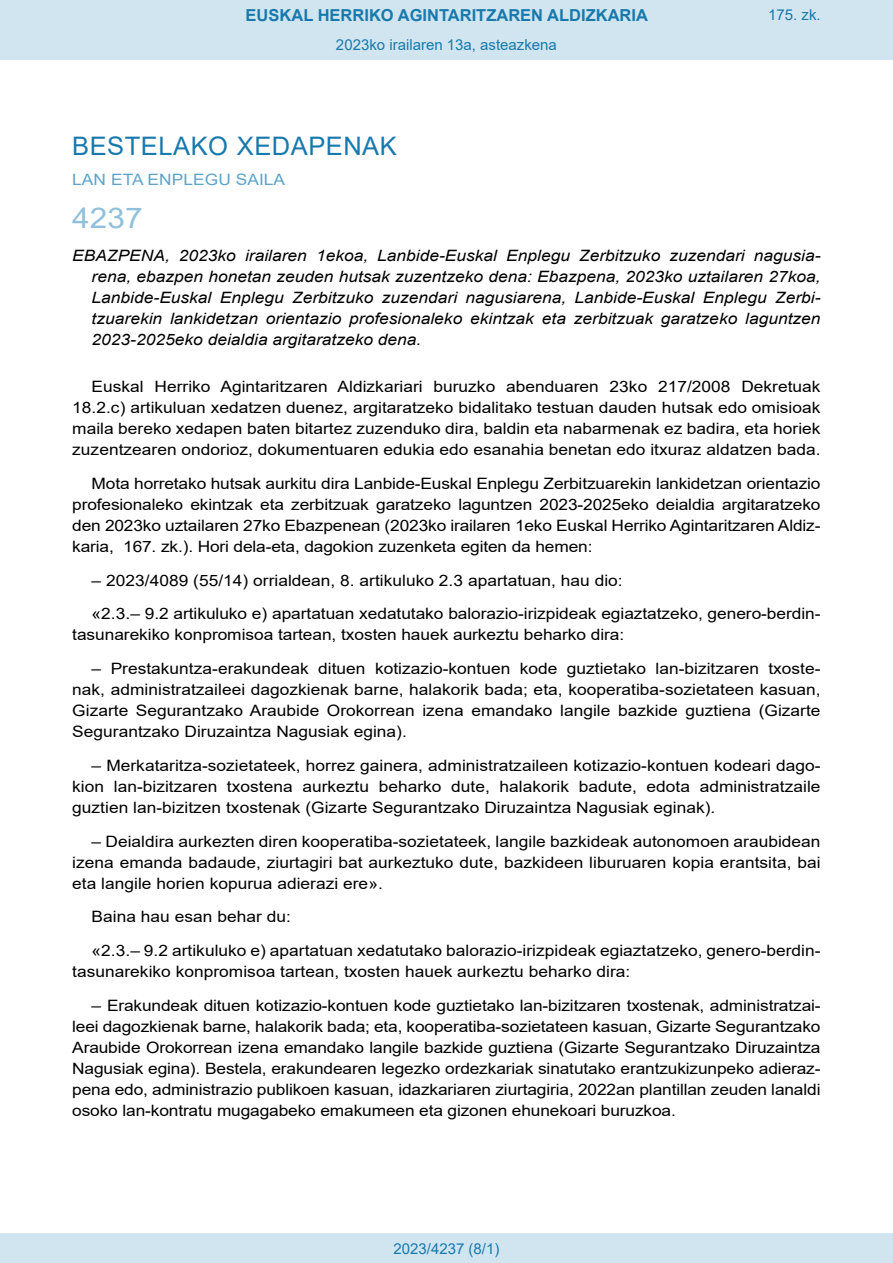
<style>
.page{position:relative;width:893px;height:1263px;background:#fff}
.page>*{position:absolute;margin:0;border:0;box-sizing:border-box;transform-origin:0 0}
.BOPVOrden{font:28.5px "Arial";color:#90c0db;scale:1.11 1}
.BOPVSeccion{font:25.5px "Arial";letter-spacing:.02em;color:#1879ad}
.t1{font:700 16.5px "Arial";color:#1879ad}
.BOPVDetalle{font:15.6px/21px "Arial";color:#000;text-align:justify;scale:1.11 1}
.BOPVTitulo{font:italic 15.6px/21px "Arial";color:#000;text-align:justify;scale:1.11 1}
.BOPVOrganismo{font:15.6px "Arial";letter-spacing:.005em;color:#5ea4ca;scale:1.11 1}
.Paginacion_Centro{font:15px "Arial";color:#1879ad}
</style>
<div class="page">
<div style="left:0;top:0;width:893px;height:60px;background:#d0e5f0"></div>
<div style="left:0;top:1233px;width:893px;height:30px;background:#d0e5f0"></div>
<p class="t1" style="left:246px;top:3px;width:404px">EUSKAL HERRIKO AGINTARITZAREN ALDIZKARIA</p>
<p class="Paginacion_Centro" style="left:336px;top:35px;width:222px">2023ko irailaren 13a, asteazkena</p>
<p class="Paginacion_Centro" style="left:768px;top:5px;width:54px">175. zk.</p>
<p class="BOPVSeccion" style="left:72px;top:128px;width:326px">BESTELAKO XEDAPENAK</p>
<p class="BOPVOrganismo" style="left:72px;top:169px;width:193px">LAN ETA ENPLEGU SAILA</p>
<p class="BOPVOrden" style="left:72px;top:198px;width:65px">4237</p>
<p class="BOPVTitulo" style="left:92px;top:246px;width:658px;text-indent:-19px">EBAZPENA, 2023ko irailaren 1ekoa, Lanbide-Euskal Enplegu Zerbitzuko zuzendari nagusia&shy;rena, ebazpen honetan zeuden hutsak zuzentzeko dena: Ebazpena, 2023ko uztailaren 27koa, Lanbide-Euskal Enplegu Zerbitzuko zuzendari nagusiarena, Lanbide-Euskal Enplegu Zerbi&shy;tzuarekin lankidetzan orientazio profesionaleko ekintzak eta zerbitzuak garatzeko laguntzen 2023-2025eko deialdia argitaratzeko dena.</p>
<p class="BOPVDetalle" style="left:72px;top:376px;width:676px;text-indent:19px">Euskal Herriko Agintaritzaren Aldizkariari buruzko abenduaren 23ko 217/2008 Dekretuak 18.2.c) artikuluan xedatzen duenez, argitaratzeko bidalitako testuan dauden hutsak edo omisioak maila bereko xedapen baten bitartez zuzenduko dira, baldin eta nabarmenak ez badira, eta horiek zuzentzearen ondorioz, dokumentuaren edukia edo esanahia benetan edo itxuraz aldatzen bada.</p>
<p class="BOPVDetalle" style="left:72px;top:473px;width:676px;text-indent:19px">Mota horretako hutsak aurkitu dira Lanbide-Euskal Enplegu Zerbitzuarekin lankidetzan orientazio profesionaleko ekintzak eta zerbitzuak garatzeko laguntzen 2023-2025eko deialdia argitaratzeko den 2023ko uztailaren 27ko Ebazpenean (2023ko irailaren 1eko Euskal Herriko Agintaritzaren Aldiz&shy;karia, 167. zk.). Hori dela-eta, dagokion zuzenketa egiten da hemen:</p>
<p class="BOPVDetalle" style="left:92px;top:569px;width:480px">– 2023/4089 (55/14) orrialdean, 8. artikuluko 2.3 apartatuan, hau dio:</p>
<p class="BOPVDetalle" style="left:72px;top:603px;width:676px;text-indent:19px">«2.3.– 9.2 artikuluko e) apartatuan xedatutako balorazio-irizpideak egiaztatzeko, genero-berdin&shy;tasunarekiko konpromisoa tartean, txosten hauek aurkeztu beharko dira:</p>
<p class="BOPVDetalle" style="left:72px;top:658px;width:676px;text-indent:19px">– Prestakuntza-erakundeak dituen kotizazio-kontuen kode guztietako lan-bizitzaren txoste&shy;nak, administratzaileei dagozkienak barne, halakorik bada; eta, kooperatiba-sozietateen kasuan, Gizarte Segurantzako Araubide Orokorrean izena emandako langile bazkide guztiena (Gizarte Segurantzako Diruzaintza Nagusiak egina).</p>
<p class="BOPVDetalle" style="left:72px;top:755px;width:676px;text-indent:19px">– Merkataritza-sozietateek, horrez gainera, administratzaileen kotizazio-kontuen kodeari dago&shy;kion lan-bizitzaren txostena aurkeztu beharko dute, halakorik badute, edota administratzaile guztien lan-bizitzen txostenak (Gizarte Segurantzako Diruzaintza Nagusiak eginak).</p>
<p class="BOPVDetalle" style="left:72px;top:830px;width:676px;text-indent:19px">– Deialdira aurkezten diren kooperatiba-sozietateek, langile bazkideak autonomoen araubidean izena emanda badaude, ziurtagiri bat aurkeztuko dute, bazkideen liburuaren kopia erantsita, bai eta langile horien kopurua adierazi ere».</p>
<p class="BOPVDetalle" style="left:92px;top:906px;width:181px">Baina hau esan behar du:</p>
<p class="BOPVDetalle" style="left:72px;top:940px;width:676px;text-indent:19px">«2.3.– 9.2 artikuluko e) apartatuan xedatutako balorazio-irizpideak egiaztatzeko, genero-berdin&shy;tasunarekiko konpromisoa tartean, txosten hauek aurkeztu beharko dira:</p>
<p class="BOPVDetalle" style="left:72px;top:995px;width:676px;text-indent:19px">– Erakundeak dituen kotizazio-kontuen kode guztietako lan-bizitzaren txostenak, administratzai&shy;leei dagozkienak barne, halakorik bada; eta, kooperatiba-sozietateen kasuan, Gizarte Segurantzako Araubide Orokorrean izena emandako langile bazkide guztiena (Gizarte Segurantzako Diruzaintza Nagusiak egina). Bestela, erakundearen legezko ordezkariak sinatutako erantzukizunpeko adieraz&shy;pena edo, administrazio publikoen kasuan, idazkariaren ziurtagiria, 2022an plantillan zeuden lanaldi osoko lan-kontratu mugagabeko emakumeen eta gizonen ehunekoari buruzkoa.</p>
<p class="Paginacion_Centro" style="left:393px;top:1238px;width:107px">2023/4237 (8/1)</p>
</div>
